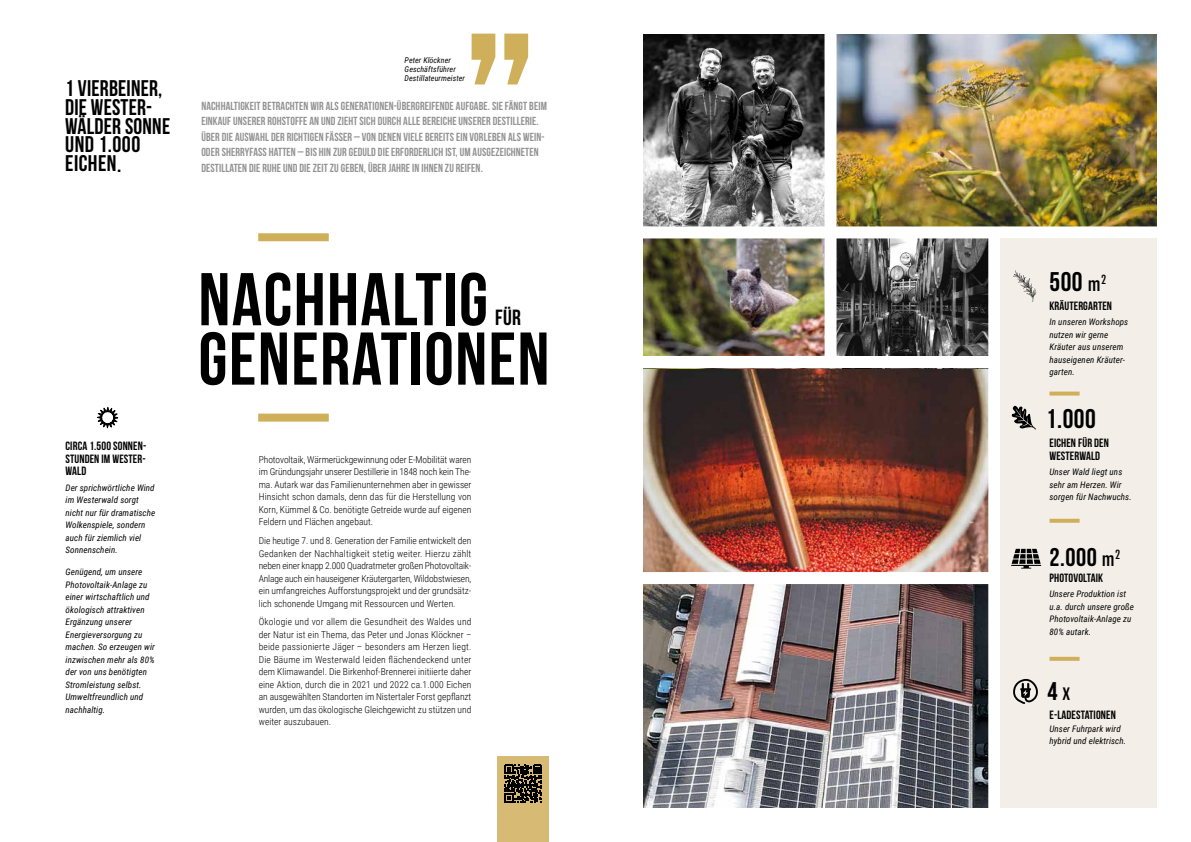
<style>
.page{position:relative;width:1191px;height:842px;background:#fff}
.page>*{position:absolute;margin:0;border:0;box-sizing:border-box;transform-origin:0 0}
.t1{font:246.8px "Bebas Neue";color:#d0af5b;scale:.91 1}
.t2{font:74.5px "Bebas Neue";letter-spacing:.02em;color:#000}
.t3{font:27px "Bebas Neue";letter-spacing:.02em;color:#000}
.t4{font:25.6px "Bebas Neue";color:#000}
.t5{font:22.6px/18.7px "Bebas Neue";letter-spacing:.01em;color:#000}
.t6{font:22px "Bebas Neue";color:#000}
.t7{font:12px/12.5px "Bebas Neue";letter-spacing:.01em;color:#000;text-align:justify}
.t8{font:11.7px/15.6px "Bebas Neue";letter-spacing:.01em;color:#929292}
.t9{font:300 9.5px/12.5px "Roboto Condensed";letter-spacing:.005em;color:#000;text-align:justify}
.t10{font:italic 9px/12.5px "Roboto Condensed";letter-spacing:.01em;color:#000}
.t11{font:italic 8px/9.4px "Roboto Condensed";letter-spacing:.01em;color:#000}
.s1{font-family:"Futura";font-weight:500;font-stretch:condensed;font-size:21.1px}
.s2{font-size:18px}
</style>
<div class="page">
<img style="left:643px;top:584px;width:345px;height:224px">
<img style="left:836px;top:34px;width:321px;height:192px">
<img style="left:643px;top:368px;width:345px;height:204px">
<img style="left:643px;top:34px;width:181px;height:192px">
<svg style="left:836px;top:238px;width:152px;height:118px;background:#525252"></svg>
<img style="left:643px;top:238px;width:181px;height:118px">
<div style="left:258px;top:233px;width:71px;height:8px;background:#d0af5b"></div>
<div style="left:258px;top:414px;width:71px;height:8px;background:#d0af5b"></div>
<svg style="left:97px;top:407px;width:22px;height:22px"></svg>
<div style="left:1000px;top:238px;width:157px;height:570px;background:#f3eee8"></div>
<svg style="left:1049px;top:657px;width:30px;height:4px"></svg>
<svg style="left:1011px;top:549px;width:30px;height:20px"></svg>
<svg style="left:1013px;top:678px;width:25px;height:26px"></svg>
<svg style="left:1049px;top:519px;width:30px;height:4px"></svg>
<svg style="left:1011px;top:405px;width:25px;height:25px"></svg>
<svg style="left:1049px;top:392px;width:30px;height:4px"></svg>
<div style="left:497px;top:756px;width:51px;height:86px;background:#d7ba73"></div>
<svg style="left:504px;top:765px;width:38px;height:37px"></svg>
<svg style="left:1013px;top:270px;width:23px;height:32px"></svg>
<h3 class="t5" style="left:65px;top:79px;width:106px">1 VIERBEINER,<br>DIE WESTER-<br>WÄLDER SONNE<br>UND 1.000<br>EICHEN.</h3>
<h1 class="t1" style="left:462px;top:-161px;width:83px">„</h1>
<p class="t11" style="left:404px;top:55px;width:62px">Peter Klöckner<br>Geschäftsführer<br>Destillateurmeister</p>
<p class="t8" style="left:201px;top:98px;width:347px">NACHHALTIGKEIT BETRACHTEN WIR ALS GENERATIONEN-ÜBERGREIFENDE AUFGABE. SIE FÄNGT BEIM EINKAUF UNSERER ROHSTOFFE AN UND ZIEHT SICH DURCH ALLE BEREICHE UNSERER DESTILLERIE.<br>ÜBER DIE AUSWAHL DER RICHTIGEN FÄSSER – VON DENEN VIELE BEREITS EIN VORLEBEN ALS WEIN-ODER SHERRYFASS HATTEN – BIS HIN ZUR GEDULD DIE ERFORDERLICH IST, UM AUSGEZEICHNETEN DESTILLATEN DIE RUHE UND DIE ZEIT ZU GEBEN, ÜBER JAHRE IN IHNEN ZU REIFEN.</p>
<p class="t7" style="left:66px;top:440px;width:82px">CIRCA 1.500 SONNEN-STUNDEN IM WESTER-WALD</p>
<p class="t10" style="left:66px;top:481px;width:91px">Der sprichwörtliche Wind im Westerwald sorgt nicht nur für dramatische<br>Wolkenspiele, sondern auch für ziemlich viel<br>Sonnenschein.</p>
<p class="t10" style="left:66px;top:565px;width:91px">Genügend, um unsere<br>Photovoltaik-Anlage zu einer wirtschaftlich und ökologisch attraktiven<br>Ergänzung unserer<br>Energieversorgung zu machen. So erzeugen wir inzwischen mehr als 80% der von uns benötigten<br>Stromleistung selbst.<br>Umweltfreundlich und nachhaltig.</p>
<h2 class="t2" style="left:198px;top:259px;width:291px">NACHHALTIG</h2>
<h3 class="t6" style="left:495px;top:306px;width:28px">FÜR</h3>
<h2 class="t2" style="left:198px;top:318px;width:352px">GENERATIONEN</h2>
<p class="t9" style="left:259px;top:453px;width:214px">Photovoltaik, Wärmerückgewinnung oder E-Mobilität waren im Gründungsjahr unserer Destillerie in 1848 noch kein The&shy;ma. Autark war das Familienunternehmen aber in gewisser Hinsicht schon damals, denn das für die Herstellung von Korn, Kümmel &amp; Co. benötigte Getreide wurde auf eigenen Feldern und Flächen angebaut.</p>
<p class="t9" style="left:259px;top:534px;width:214px">Die heutige 7. und 8. Generation der Familie entwickelt den Gedanken der Nachhaltigkeit stetig weiter. Hierzu zählt neben einer knapp 2.000 Quadratmeter großen Photovoltaik-Anlage auch ein hauseigener Kräutergarten, Wildobstwiesen, ein umfangreiches Aufforstungsprojekt und der grundsätz&shy;lich schonende Umgang mit Ressourcen und Werten.</p>
<p class="t9" style="left:259px;top:615px;width:214px">Ökologie und vor allem die Gesundheit des Waldes und der Natur ist ein Thema, das Peter und Jonas Klöckner – beide passionierte Jäger – besonders am Herzen liegt.<br>Die Bäume im Westerwald leiden flächendeckend unter dem Klimawandel. Die Birkenhof-Brennerei initiierte daher eine Aktion, durch die in 2021 und 2022 ca.1.000 Eichen an ausgewählten Standorten im Nistertaler Forst gepflanzt wurden, um das ökologische Gleichgewicht zu stützen und weiter auszubauen.</p>
<h3 class="t3" style="left:1049px;top:267px;width:58px">500 <span class="s1">m</span><sup>2</sup></h3>
<p class="t7" style="left:1049px;top:299px;width:64px">KRÄUTERGARTEN</p>
<p class="t10" style="left:1049px;top:315px;width:80px">In unseren Workshops nutzen wir gerne<br>Kräuter aus unserem hauseigenen Kräuter&shy;garten.</p>
<h3 class="t3" style="left:1046px;top:404px;width:51px">1.000</h3>
<p class="t7" style="left:1049px;top:437px;width:61px">EICHEN FÜR DEN<br>WESTERWALD</p>
<p class="t10" style="left:1049px;top:465px;width:84px">Unser Wald liegt uns sehr am Herzen. Wir sorgen für Nachwuchs.</p>
<h3 class="t4" style="left:1049px;top:543px;width:72px">2.000 <span class="s1">m</span><sup>2</sup></h3>
<p class="t7" style="left:1049px;top:571px;width:55px">PHOTOVOLTAIK</p>
<p class="t10" style="left:1049px;top:587px;width:86px">Unsere Produktion ist u.a. durch unsere große<br>Photovoltaik-Anlage zu<br>80% autark.</p>
<h3 class="t4" style="left:1047px;top:677px;width:24px">4 <span class="s2">X</span></h3>
<p class="t7" style="left:1049px;top:708px;width:68px">E-LADESTATIONEN</p>
<p class="t10" style="left:1049px;top:722px;width:78px">Unser Fuhrpark wird hybrid und elektrisch.</p>
</div>
